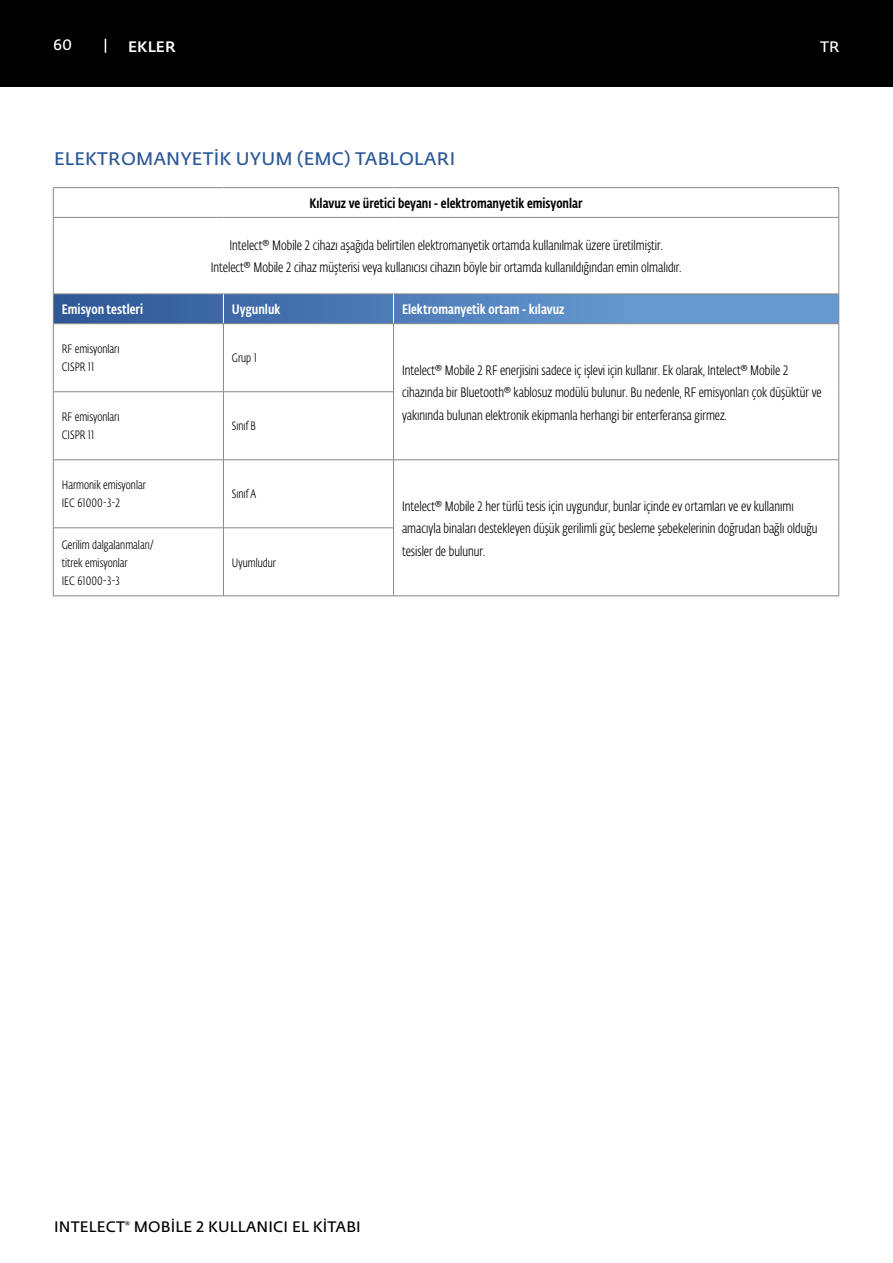
<style>
.page{position:relative;width:893px;height:1263px;background:#fff}
.page>*{position:absolute;margin:0;border:0;box-sizing:border-box;transform-origin:0 0}
.Sub_title{font:600 18px "Fedra Sans Alt Pro";letter-spacing:.01em;color:#2b5898}
.t1{font:600 15px "Fedra Sans Alt Pro";letter-spacing:.01em;color:#000}
.t2{font:500 15px "Fedra Sans Alt Pro";letter-spacing:.01em;color:#fff}
.t3{font:600 15px "Fedra Sans Alt Pro";color:#fff}
.Basic_Body_Condensed{font:300 13.5px/22.5px "Fe Sa Cond Alt Pro";color:#000}
.Basic_Body_Condensed-2{font:500 13.5px "Fe Sa Cond Alt Pro";color:#fff}
.Basic_Body_Condensed-3{font:500 13.5px "Fe Sa Cond Alt Pro";color:#000}
.Basic_Body_Condensed-4{font:300 12px/18px "Fe Sa Cond Alt Pro";color:#000}
</style>
<div class="page">
<div style="left:0;top:0;width:893px;height:87px;background:#000"></div>
<svg style="left:105px;top:39px;width:1px;height:14px"></svg>
<svg style="left:54px;top:188px;width:784px;height:408px"></svg>
<svg style="left:53px;top:188px;width:1px;height:29px"></svg>
<svg style="left:838px;top:188px;width:1px;height:29px"></svg>
<hr style="left:53px;top:187px;width:170px;height:1px;background:#878787">
<hr style="left:223px;top:187px;width:170px;height:1px;background:#878787">
<hr style="left:393px;top:187px;width:446px;height:1px;background:#878787">
<hr style="left:53px;top:218px;width:1px;height:76px;background:#878787">
<hr style="left:838px;top:218px;width:1px;height:76px;background:#878787">
<hr style="left:53px;top:217px;width:170px;height:1px;background:#878787">
<hr style="left:223px;top:217px;width:170px;height:1px;background:#878787">
<hr style="left:393px;top:217px;width:446px;height:1px;background:#878787">
<svg style="left:53px;top:294px;width:786px;height:29px;background:#517fb9"></svg>
<hr style="left:393px;top:294px;width:446px;height:1px;background:#878787">
<hr style="left:53px;top:324px;width:1px;height:68px;background:#878787">
<hr style="left:53px;top:323px;width:170px;height:1px;background:#878787">
<hr style="left:223px;top:324px;width:1px;height:68px;background:#878787">
<hr style="left:223px;top:323px;width:170px;height:1px;background:#878787">
<hr style="left:393px;top:324px;width:1px;height:68px;background:#878787">
<hr style="left:838px;top:324px;width:1px;height:68px;background:#878787">
<hr style="left:838px;top:392px;width:1px;height:68px;background:#878787">
<hr style="left:393px;top:323px;width:446px;height:1px;background:#878787">
<hr style="left:53px;top:392px;width:1px;height:68px;background:#878787">
<hr style="left:53px;top:391px;width:170px;height:1px;background:#878787">
<hr style="left:223px;top:392px;width:1px;height:68px;background:#878787">
<hr style="left:393px;top:392px;width:1px;height:68px;background:#878787">
<hr style="left:223px;top:391px;width:171px;height:1px;background:#878787">
<hr style="left:53px;top:460px;width:1px;height:68px;background:#878787">
<hr style="left:53px;top:459px;width:170px;height:1px;background:#878787">
<hr style="left:223px;top:460px;width:1px;height:68px;background:#878787">
<hr style="left:223px;top:459px;width:170px;height:1px;background:#878787">
<hr style="left:393px;top:460px;width:1px;height:68px;background:#878787">
<hr style="left:838px;top:460px;width:1px;height:68px;background:#878787">
<hr style="left:838px;top:528px;width:1px;height:68px;background:#878787">
<hr style="left:393px;top:459px;width:446px;height:1px;background:#878787">
<hr style="left:393px;top:596px;width:446px;height:1px;background:#878787">
<hr style="left:53px;top:528px;width:1px;height:68px;background:#878787">
<hr style="left:53px;top:528px;width:170px;height:1px;background:#878787">
<hr style="left:53px;top:596px;width:170px;height:1px;background:#878787">
<hr style="left:223px;top:528px;width:1px;height:68px;background:#878787">
<hr style="left:393px;top:528px;width:1px;height:68px;background:#878787">
<hr style="left:223px;top:528px;width:171px;height:1px;background:#878787">
<hr style="left:223px;top:596px;width:170px;height:1px;background:#878787">
<p class="t3" style="left:53px;top:34px;width:21px">60</p>
<p class="t2" style="left:128px;top:35px;width:49px">EKLER</p>
<p class="t3" style="left:820px;top:36px;width:21px">TR</p>
<p class="Sub_title" style="left:54px;top:146px;width:403px">ELEKTROMANYETİK UYUM (EMC) TABLOLARI</p>
<p class="Basic_Body_Condensed-3" style="left:310px;top:193px;width:274px">Kılavuz ve üretici beyanı - elektromanyetik emisyonlar</p>
<p class="Basic_Body_Condensed" style="left:229px;top:234px;width:435px">Intelect® Mobile 2 cihazı aşağıda belirtilen elektromanyetik ortamda kullanılmak üzere üretilmiştir.</p>
<p class="Basic_Body_Condensed" style="left:211px;top:256px;width:472px">Intelect® Mobile 2 cihaz müşterisi veya kullanıcısı cihazın böyle bir ortamda kullanıldığından emin olmalıdır.</p>
<p class="Basic_Body_Condensed-2" style="left:62px;top:300px;width:83px">Emisyon testleri</p>
<p class="Basic_Body_Condensed-2" style="left:232px;top:300px;width:50px">Uygunluk</p>
<p class="Basic_Body_Condensed-2" style="left:402px;top:300px;width:164px">Elektromanyetik ortam - kılavuz</p>
<p class="Basic_Body_Condensed-4" style="left:62px;top:340px;width:59px">RF emisyonları<br>CISPR 11</p>
<p class="Basic_Body_Condensed-4" style="left:232px;top:349px;width:26px">Grup 1</p>
<p class="Basic_Body_Condensed" style="left:402px;top:358px;width:421px">Intelect® Mobile 2 RF enerjisini sadece iç işlevi için kullanır. Ek olarak, Intelect® Mobile 2 cihazında bir Bluetooth® kablosuz modülü bulunur. Bu nedenle, RF emisyonları çok düşüktür ve</p>
<p class="Basic_Body_Condensed-4" style="left:62px;top:408px;width:59px">RF emisyonları</p>
<p class="Basic_Body_Condensed" style="left:402px;top:403px;width:326px">yakınında bulunan elektronik ekipmanla herhangi bir enterferansa girmez.</p>
<p class="Basic_Body_Condensed-4" style="left:62px;top:426px;width:34px">CISPR 11</p>
<p class="Basic_Body_Condensed-4" style="left:232px;top:417px;width:26px">Sınıf B</p>
<p class="Basic_Body_Condensed-4" style="left:62px;top:476px;width:86px">Harmonik emisyonlar<br>IEC 61000-3-2</p>
<p class="Basic_Body_Condensed-4" style="left:232px;top:485px;width:26px">Sınıf A</p>
<p class="Basic_Body_Condensed-4" style="left:62px;top:535px;width:94px">Gerilim dalgalanmaları/ titrek emisyonlar<br>IEC 61000-3-3</p>
<p class="Basic_Body_Condensed-4" style="left:232px;top:553px;width:46px">Uyumludur</p>
<p class="Basic_Body_Condensed" style="left:402px;top:494px;width:417px">Intelect® Mobile 2 her türlü tesis için uygundur, bunlar içinde ev ortamları ve ev kullanımı amacıyla binaları destekleyen düşük gerilimli güç besleme şebekelerinin doğrudan bağlı olduğu tesisler de bulunur.</p>
<p class="t1" style="left:54px;top:1216px;width:308px">INTELECT<sup>®</sup> MOBILE 2 KULLANICI EL KITABI</p>
</div>
